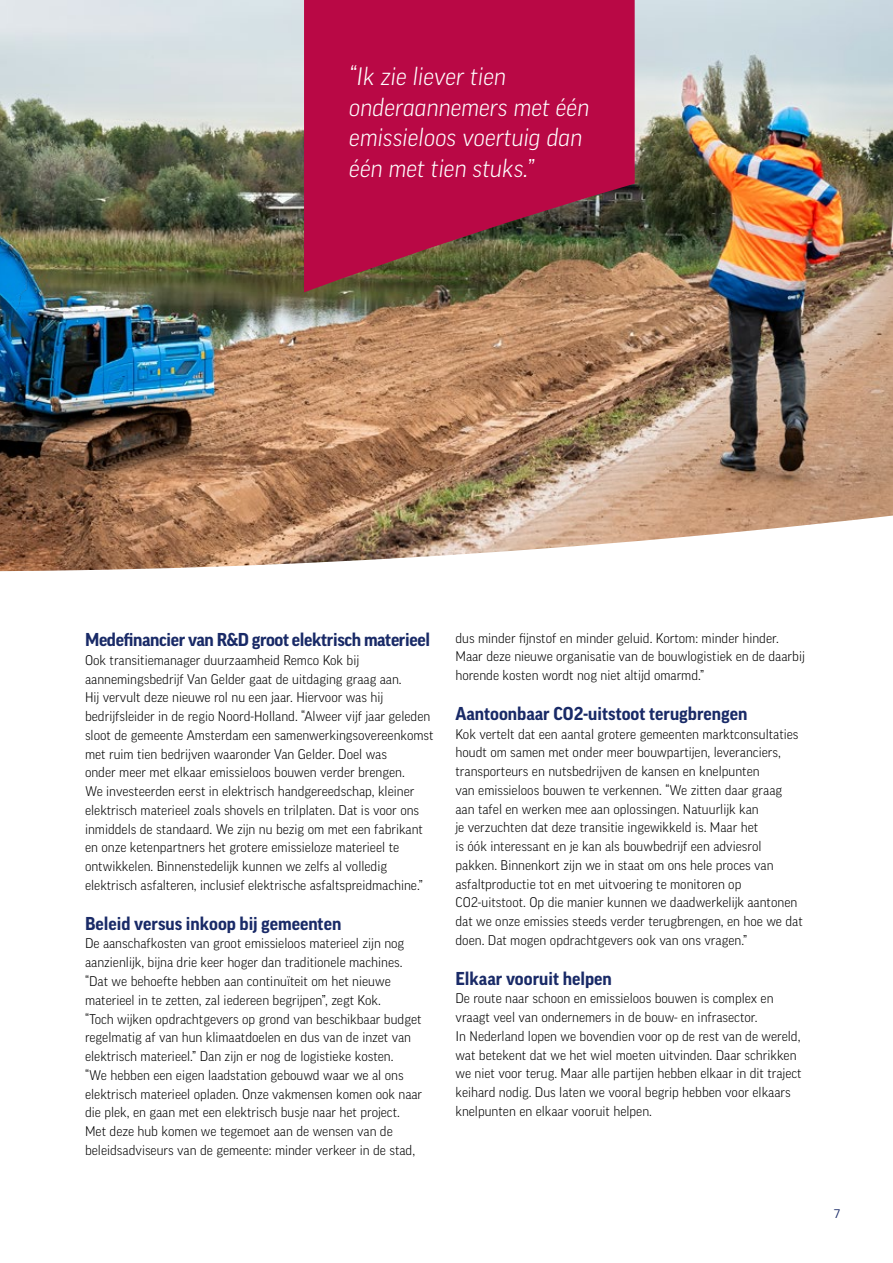
<style>
.page{position:relative;width:893px;height:1263px;background:#fff}
.page>*{position:absolute;margin:0;border:0;box-sizing:border-box;transform-origin:0 0}
.t1{font:italic 300 24.3px/30.9px "Good Pro";color:#fff}
.t2{font:700 18px "Good Pro";color:#192a67}
.t3{font:700 18px "Good Pro";letter-spacing:-.02em;color:#192a67}
.t4{font:300 13.5px/18.8px "Good Pro";color:#000}
.t5{font:12px "Good Pro";color:#192a67}
</style>
<div class="page">
<img style="left:0;top:0;width:893px;height:572px">
<svg style="left:304px;top:0;width:331px;height:292px;background:#a71843"></svg>
<img style="left:0;top:43px;width:281px;height:518px">
<h1 class="t1" style="left:349px;top:61px;width:242px">“Ik zie liever tien onderaannemers met één emissieloos voertuig dan één met tien stuks.”</h1>
<h2 class="t3" style="left:85px;top:630px;width:346px">Medefinancier van R&amp;D groot elektrisch materieel</h2>
<p class="t4" style="left:85px;top:651px;width:350px">Ook transitiemanager duurzaamheid Remco Kok bij aannemingsbedrijf Van Gelder gaat de uitdaging graag aan.<br>Hij vervult deze nieuwe rol nu een jaar. Hiervoor was hij bedrijfsleider in de regio Noord-Holland. “Alweer vijf jaar geleden sloot de gemeente Amsterdam een samenwerkingsovereenkomst met ruim tien bedrijven waaronder Van Gelder. Doel was<br>onder meer met elkaar emissieloos bouwen verder brengen.<br>We investeerden eerst in elektrisch handgereedschap, kleiner elektrisch materieel zoals shovels en trilplaten. Dat is voor ons inmiddels de standaard. We zijn nu bezig om met een fabrikant en onze ketenpartners het grotere emissieloze materieel te ontwikkelen. Binnenstedelijk kunnen we zelfs al volledig elektrisch asfalteren, inclusief elektrische asfaltspreidmachine.”</p>
<h2 class="t2" style="left:85px;top:913px;width:258px">Beleid versus inkoop bij gemeenten</h2>
<p class="t4" style="left:85px;top:934px;width:339px">De aanschafkosten van groot emissieloos materieel zijn nog aanzienlijk, bijna drie keer hoger dan traditionele machines. “Dat we behoefte hebben aan continuïteit om het nieuwe materieel in te zetten, zal iedereen begrijpen”, zegt Kok.<br>“Toch wijken opdrachtgevers op grond van beschikbaar budget regelmatig af van hun klimaatdoelen en dus van de inzet van elektrisch materieel.” Dan zijn er nog de logistieke kosten.<br>“We hebben een eigen laadstation gebouwd waar we al ons elektrisch materieel opladen. Onze vakmensen komen ook naar die plek, en gaan met een elektrisch busje naar het project.<br>Met deze hub komen we tegemoet aan de wensen van de beleidsadviseurs van de gemeente: minder verkeer in de stad,</p>
<p class="t4" style="left:455px;top:628px;width:351px">dus minder fijnstof en minder geluid. Kortom: minder hinder.<br>Maar deze nieuwe organisatie van de bouwlogistiek en de daarbij horende kosten wordt nog niet altijd omarmd.”</p>
<h2 class="t2" style="left:455px;top:703px;width:293px">Aantoonbaar CO2-uitstoot terugbrengen</h2>
<p class="t4" style="left:455px;top:724px;width:349px">Kok vertelt dat een aantal grotere gemeenten marktconsultaties houdt om samen met onder meer bouwpartijen, leveranciers, transporteurs en nutsbedrijven de kansen en knelpunten<br>van emissieloos bouwen te verkennen. “We zitten daar graag aan tafel en werken mee aan oplossingen. Natuurlijk kan<br>je verzuchten dat deze transitie ingewikkeld is. Maar het<br>is óók interessant en je kan als bouwbedrijf een adviesrol pakken. Binnenkort zijn we in staat om ons hele proces van asfaltproductie tot en met uitvoering te monitoren op CO2-uitstoot. Op die manier kunnen we daadwerkelijk aantonen dat we onze emissies steeds verder terugbrengen, en hoe we dat doen. Dat mogen opdrachtgevers ook van ons vragen.”</p>
<h2 class="t2" style="left:455px;top:968px;width:158px">Elkaar vooruit helpen</h2>
<p class="t4" style="left:455px;top:989px;width:348px">De route naar schoon en emissieloos bouwen is complex en vraagt veel van ondernemers in de bouw- en infrasector.<br>In Nederland lopen we bovendien voor op de rest van de wereld, wat betekent dat we het wiel moeten uitvinden. Daar schrikken we niet voor terug. Maar alle partijen hebben elkaar in dit traject keihard nodig. Dus laten we vooral begrip hebben voor elkaars knelpunten en elkaar vooruit helpen.</p>
<p class="t5" style="left:834px;top:1207px;width:7px">7</p>
</div>
